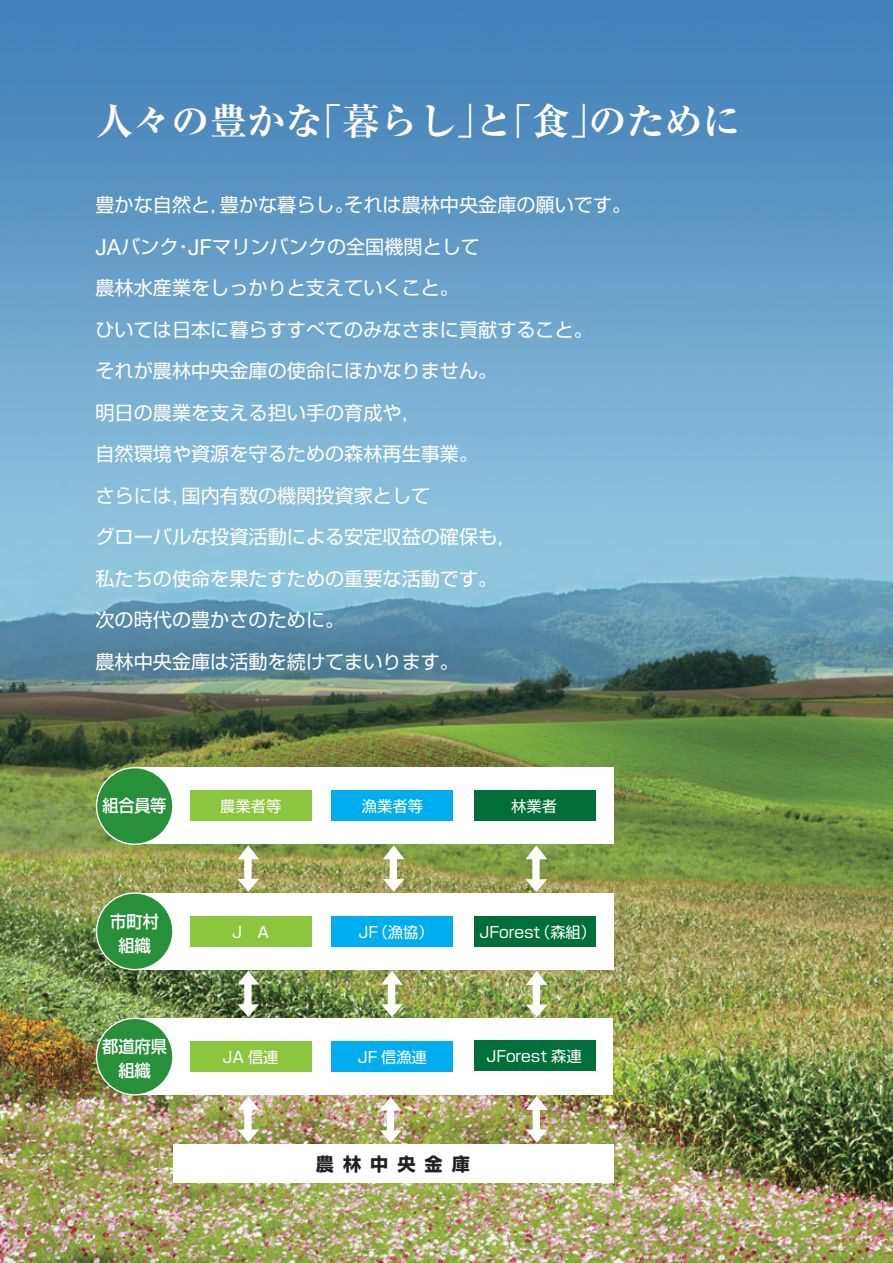
<style>
.page{position:relative;width:893px;height:1263px;background:#fff}
.page>*{position:absolute;margin:0;border:0;box-sizing:border-box;transform-origin:0 0}
.t1{font:37.2px "Ryumin Pr 6 N Ex Bold 90 pv RKSJ H";color:#fff}
.t2{font:19.2px/41.4px "Shin Go Pr 6 N Regular 90 pv RKSJ H";color:#fff}
.t3{font:18.15px "Shin Go Pr 6 N Bold 90 pv RKSJ H";letter-spacing:.5em;color:#231f20}
.t4{font:17.1px/23.9px "Shin Go Pr 6 N Medium 90 pv RKSJ H";color:#fff;text-align:center;scale:.95 1}
.t5{font:15.3px "Shin Go Pr 6 N Regular 90 pv RKSJ H";color:#fff}
.s1{font-family:"Helvetica Neue";font-size:22.05px}
</style>
<div class="page">
<img style="left:0;top:0;width:893px;height:1263px">
<div style="left:173px;top:1144px;width:440px;height:38px;background:#fff"></div>
<svg style="left:383px;top:845px;width:22px;height:47px"></svg>
<svg style="left:525px;top:845px;width:22px;height:47px"></svg>
<svg style="left:237px;top:845px;width:22px;height:47px"></svg>
<svg style="left:237px;top:971px;width:22px;height:46px"></svg>
<svg style="left:381px;top:971px;width:22px;height:46px"></svg>
<svg style="left:526px;top:971px;width:22px;height:46px"></svg>
<svg style="left:237px;top:1096px;width:22px;height:46px"></svg>
<svg style="left:526px;top:1096px;width:22px;height:46px"></svg>
<svg style="left:380px;top:1097px;width:22px;height:46px"></svg>
<div style="left:135px;top:893px;width:478px;height:76px;background:#fff"></div>
<div style="left:97px;top:893px;width:76px;height:76px;background:#28903a;border-radius:50%"></div>
<div style="left:96px;top:892px;width:78px;height:78px;border:1px solid #fff;border-radius:50%"></div>
<div style="left:332px;top:916px;width:121px;height:30px;background:#00aeef"></div>
<div style="left:190px;top:916px;width:122px;height:30px;background:#8cc63f"></div>
<div style="left:474px;top:916px;width:121px;height:30px;background:#006f3a"></div>
<div style="left:136px;top:1018px;width:477px;height:77px;background:#fff"></div>
<div style="left:97px;top:1018px;width:76px;height:77px;background:#28903a;border-radius:50%"></div>
<div style="left:96px;top:1018px;width:78px;height:77px;border:1px solid #fff;border-radius:50%"></div>
<div style="left:190px;top:1041px;width:121px;height:31px;background:#8cc63f"></div>
<div style="left:332px;top:1041px;width:121px;height:31px;background:#00aeef"></div>
<div style="left:474px;top:1041px;width:121px;height:30px;background:#006f3a"></div>
<div style="left:135px;top:768px;width:478px;height:76px;background:#fff"></div>
<div style="left:97px;top:768px;width:76px;height:76px;background:#28903a;border-radius:50%"></div>
<div style="left:96px;top:767px;width:78px;height:78px;border:1px solid #fff;border-radius:50%"></div>
<div style="left:332px;top:791px;width:121px;height:30px;background:#00aeef"></div>
<div style="left:190px;top:791px;width:122px;height:30px;background:#8cc63f"></div>
<div style="left:474px;top:791px;width:121px;height:30px;background:#006f3a"></div>
<p class="t1" style="left:95px;top:107px;width:647px">人々の豊かな「暮らし」と「食」のために</p>
<p class="t2" style="left:95px;top:187px;width:537px">豊かな自然と，豊かな暮らし。それは農林中央金庫の願いです。<br><span class="s1">JA</span>バンク・<span class="s1">JF</span>マリンバンクの全国機関として<br>農林水産業をしっかりと支えていくこと。<br>ひいては日本に暮らすすべてのみなさまに貢献すること。<br>それが農林中央金庫の使命にほかなりません。<br>明日の農業を支える担い手の育成や，<br>自然環境や資源を守るための森林再生事業。<br>さらには，国内有数の機関投資家として<br>グローバルな投資活動による安定収益の確保も，<br>私たちの使命を果たすための重要な活動です。<br>次の時代の豊かさのために。<br>農林中央金庫は活動を続けてまいります。</p>
<p class="t4" style="left:103px;top:796px;width:69px">組合員等</p>
<p class="t5" style="left:220px;top:800px;width:63px">農業者等</p>
<p class="t5" style="left:362px;top:800px;width:63px">漁業者等</p>
<p class="t5" style="left:511px;top:800px;width:47px">林業者</p>
<p class="t4" style="left:110px;top:912px;width:53px">市町村組織</p>
<p class="t5" style="left:233px;top:926px;width:38px">J　A</p>
<p class="t5" style="left:359px;top:926px;width:76px">JF（漁協）</p>
<p class="t5" style="left:480px;top:926px;width:118px">JForest（森組）</p>
<p class="t4" style="left:102px;top:1037px;width:70px">都道府県組織</p>
<p class="t5" style="left:223px;top:1051px;width:57px">JA 信連</p>
<p class="t5" style="left:358px;top:1051px;width:70px">JF 信漁連</p>
<p class="t5" style="left:487px;top:1051px;width:96px">JForest 森連</p>
<p class="t3" style="left:316px;top:1157px;width:156px">農林中央金庫</p>
</div>
